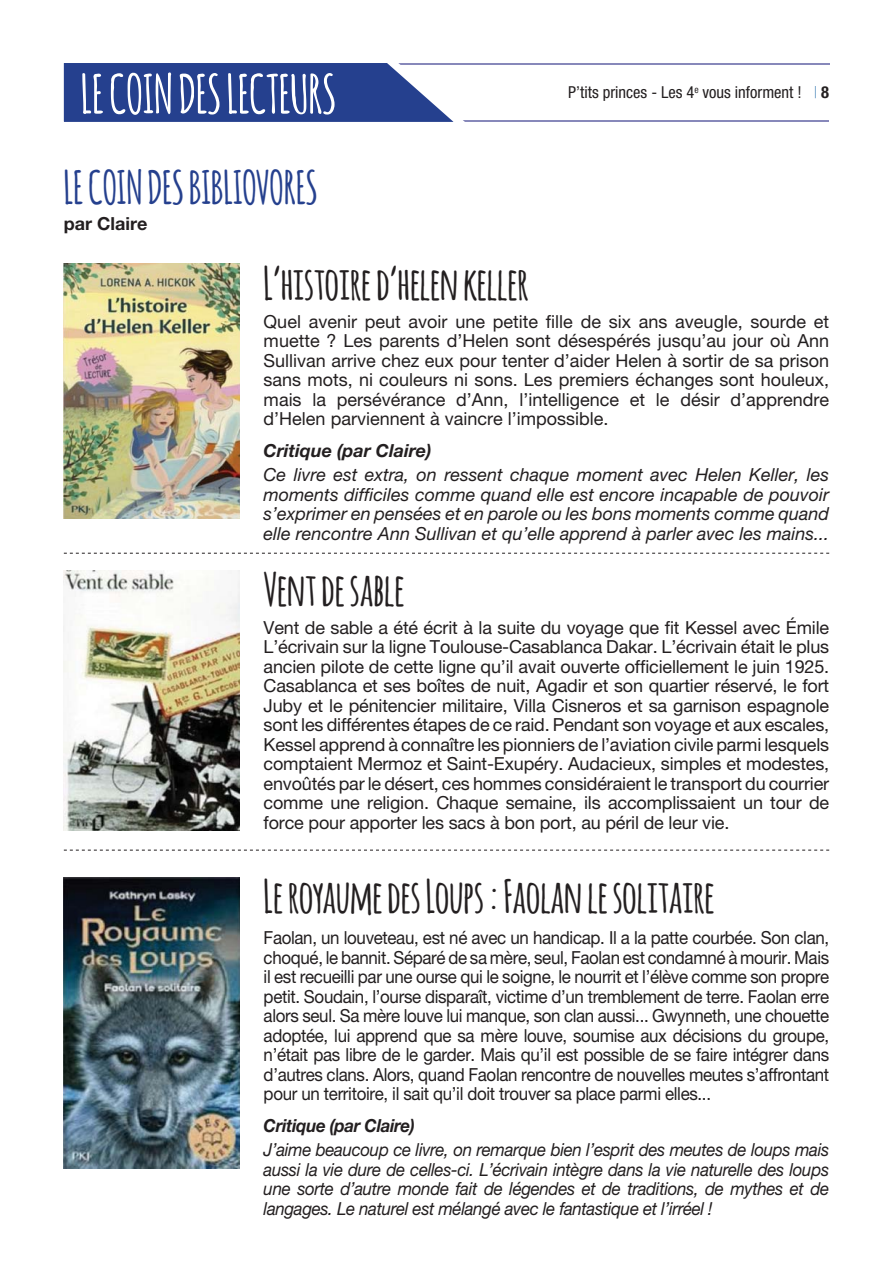
<style>
.page{position:relative;width:893px;height:1263px;background:#fff}
.page>*{position:absolute;margin:0;border:0;box-sizing:border-box;transform-origin:0 0}
.t1{font:700 52.5px "Amatic";color:#fff}
.t2{font:700 45px "Amatic";color:#231f20}
.t3{font:700 45px "Amatic";color:#25408e}
.t4{font:18px/19.5px "Helvetica Neue LT Pro";letter-spacing:-.01em;color:#231f20;text-align:justify}
.t5{font:18px/19.5px "Helvetica Neue LT Pro";letter-spacing:-.01em;color:#231f20;text-align:justify;scale:.94 1}
.t6{font:italic 18px/19.5px "Helvetica Neue LT Pro";letter-spacing:-.01em;color:#231f20;text-align:justify;scale:.94 1}
.t7{font:italic 18px/19.5px "Helvetica Neue LT Pro";letter-spacing:-.01em;color:#231f20;text-align:justify}
.t8{font:italic 700 18px "Helvetica Neue LT Pro";letter-spacing:-.01em;color:#231f20}
.t9{font:italic 700 18px "Helvetica Neue LT Pro";letter-spacing:-.01em;color:#231f20;scale:.94 1}
.t10{font:700 18px "Helvetica Neue LT Pro";color:#231f20}
.t11{font:condensed 16.5px "Helvetica Neue LT Pro";color:#231f20}
.s1{font-weight:100;color:#2a72ad}
.s2{font-weight:700}
</style>
<div class="page">
<hr style="left:396px;top:120px;width:433px;height:2px;background:#8788ba">
<hr style="left:319px;top:63px;width:510px;height:2px;background:#8788ba">
<img style="left:64px;top:264px;width:176px;height:254px">
<img style="left:64px;top:877px;width:176px;height:291px">
<img style="left:64px;top:570px;width:176px;height:261px">
<svg style="left:64px;top:553px;width:765px;height:1px"></svg>
<svg style="left:64px;top:850px;width:765px;height:1px"></svg>
<svg style="left:63px;top:63px;width:402px;height:59px;background:#3d559a"></svg>
<h1 class="t1" style="left:81px;top:65px;width:256px">LE COIN DES LECTEURS</h1>
<h2 class="t3" style="left:64px;top:163px;width:255px">LE COIN DES BIBLIOVORES</h2>
<p class="t10" style="left:64px;top:217px;width:85px">par Claire</p>
<h2 class="t2" style="left:264px;top:258px;width:266px">L’histoire d’helen keller</h2>
<p class="t11" style="left:568px;top:86px;width:262px">P’tits princes - Les 4<sup>e</sup> vous informent ! <span class="s1">|</span> <span class="s2">8</span></p>
<p class="t4" style="left:264px;top:313px;width:567px">Quel avenir peut avoir une petite fille de six ans aveugle, sourde et muette ? Les parents d’Helen sont désespérés jusqu’au jour où Ann Sullivan arrive chez eux pour tenter d’aider Helen à sortir de sa prison sans mots, ni couleurs ni sons. Les premiers échanges sont houleux, mais la persévérance d’Ann, l’intelligence et le désir d’apprendre d’Helen parviennent à vaincre l’impossible.</p>
<p class="t8" style="left:264px;top:444px;width:169px">Critique (par Claire)</p>
<p class="t7" style="left:264px;top:467px;width:567px">Ce livre est extra, on ressent chaque moment avec Helen Keller, les moments difficiles comme quand elle est encore incapable de pouvoir s’exprimer en pensées et en parole ou les bons moments comme quand elle rencontre Ann Sullivan et qu’elle apprend à parler avec les mains...</p>
<h2 class="t2" style="left:264px;top:564px;width:142px">Vent de sable</h2>
<p class="t4" style="left:264px;top:619px;width:567px">Vent de sable a été écrit à la suite du voyage que fit Kessel avec Émile L’écrivain sur la ligne Toulouse-Casablanca Dakar. L’écrivain était le plus ancien pilote de cette ligne qu’il avait ouverte officiellement le juin 1925.<br>Casablanca et ses boîtes de nuit, Agadir et son quartier réservé, le fort Juby et le pénitencier militaire, Villa Cisneros et sa garnison espagnole sont les différentes étapes de ce raid. Pendant son voyage et aux escales, Kessel apprend à connaître les pionniers de l’aviation civile parmi lesquels comptaient Mermoz et Saint-Exupéry. Audacieux, simples et modestes, envoûtés par le désert, ces hommes considéraient le transport du courrier comme une religion. Chaque semaine, ils accomplissaient un tour de force pour apporter les sacs à bon port, au péril de leur vie.</p>
<h2 class="t2" style="left:264px;top:871px;width:452px">Le royaume des Loups : Faolan le solitaire</h2>
<p class="t5" style="left:264px;top:930px;width:603px">Faolan, un louveteau, est né avec un handicap. Il a la patte courbée. Son clan, choqué, le bannit. Séparé de sa mère, seul, Faolan est condamné à mourir. Mais il est recueilli par une ourse qui le soigne, le nourrit et l’élève comme son propre petit. Soudain, l’ourse disparaît, victime d’un tremblement de terre. Faolan erre alors seul. Sa mère louve lui manque, son clan aussi... Gwynneth, une chouette adoptée, lui apprend que sa mère louve, soumise aux décisions du groupe, n’était pas libre de le garder. Mais qu’il est possible de se faire intégrer dans d’autres clans. Alors, quand Faolan rencontre de nouvelles meutes s’affrontant pour un territoire, il sait qu’il doit trouver sa place parmi elles...</p>
<p class="t9" style="left:264px;top:1119px;width:162px">Critique (par Claire)</p>
<p class="t6" style="left:264px;top:1142px;width:603px">J’aime beaucoup ce livre, on remarque bien l’esprit des meutes de loups mais aussi la vie dure de celles-ci. L’écrivain intègre dans la vie naturelle des loups une sorte d’autre monde fait de légendes et de traditions, de mythes et de langages. Le naturel est mélangé avec le fantastique et l’irréel !</p>
</div>
